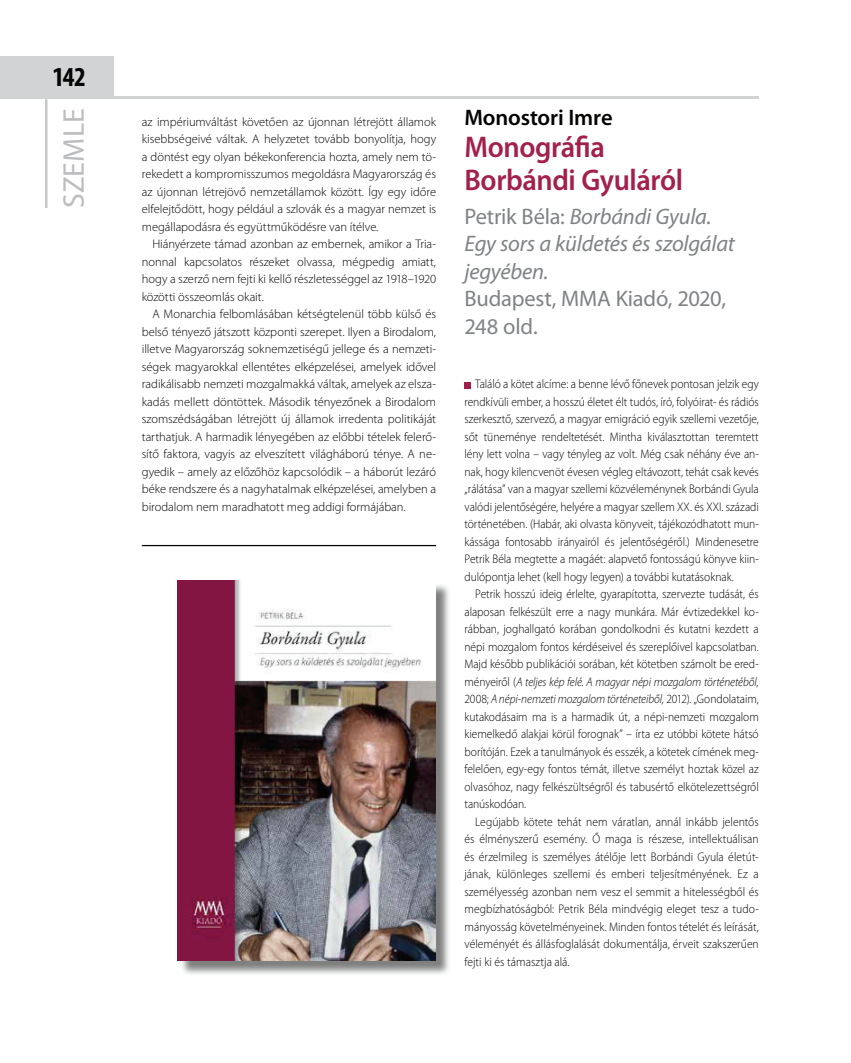
<style>
.page{position:relative;width:851px;height:1063px;background:#fff}
.page>*{position:absolute;margin:0;border:0;box-sizing:border-box;transform-origin:0 0}
.t1{font:600 30px/32.5px "Myriad Pro";letter-spacing:-.015em;color:#a3204b;scale:.95 1}
.t2{font:30px "Myriad Pro";color:#bcbdbf}
.t3{font:700 condensed 27.5px "Myriad Pro";color:#040503}
.t4{font:italic 22.5px/27.5px "Myriad Pro";letter-spacing:-.01em;color:#808385}
.t5{font:22.5px/27.5px "Myriad Pro";letter-spacing:-.01em;color:#808385}
.t6{font:600 22.5px "Myriad Pro";letter-spacing:-.005em;color:#040503}
.t7{font:300 12.5px/17.5px "Myriad Pro";color:#040503;text-align:justify;scale:.92 1}
.t8{font:300 12.5px/17.5px "Myriad Pro";color:#040503;text-align:justify}
.t9{font:300 12.5px/17.5px "Myriad Pro";color:#040503;text-align:justify;scale:.93 1}
.s1{font-style:normal}
.s2{font-style:italic}
</style>
<div class="page">
<div style="left:0;top:57px;width:113px;height:42px;background:#d1d3d4"></div>
<hr style="left:113px;top:97px;width:645px;height:2px;background:#d1d3d4">
<hr style="left:45px;top:99px;width:3px;height:109px;background:#c7c7c9">
<svg style="left:464px;top:382px;width:6px;height:6px"></svg>
<img style="left:179px;top:585px;width:270px;height:389px">
<img style="left:177px;top:581px;width:258px;height:379px">
<hr style="left:142px;top:545px;width:294px;height:1px;background:#040503">
<h2 class="t3" style="left:52px;top:61px;width:35px">142</h2>
<h1 class="t2" style="left:56px;top:208px;width:101px;rotate:-90deg">SZEMLE</h1>
<p class="t8" style="left:142px;top:113px;width:296px">az impériumváltást követően az újonnan létrejött államok kisebbségeivé váltak. A helyzetet tovább bonyolítja, hogy a döntést egy olyan békekonferencia hozta, amely nem tö&shy;rekedett a kompromisszumos megoldásra Magyarország és az újonnan létrejövő nemzetállamok között. Így egy időre elfelejtődött, hogy például a szlovák és a magyar nemzet is megállapodásra és együttműködésre van ítélve.</p>
<p class="t8" style="left:142px;top:236px;width:296px;text-indent:11px">Hiányérzete támad azonban az embernek, amikor a Tria&shy;nonnal kapcsolatos részeket olvassa, mégpedig amiatt, hogy a szerző nem fejti ki kellő részletességgel az 1918–1920 közötti összeomlás okait.</p>
<p class="t8" style="left:142px;top:306px;width:296px;text-indent:11px">A Monarchia felbomlásában kétségtelenül több külső és belső tényező játszott központi szerepet. Ilyen a Birodalom, illetve Magyarország soknemzetiségű jellege és a nemzeti&shy;ségek magyarokkal ellentétes elképzelései, amelyek idővel radikálisabb nemzeti mozgalmakká váltak, amelyek az elsza&shy;kadás mellett döntöttek. Második tényezőnek a Birodalom szomszédságában létrejött új államok irredenta politikáját tarthatjuk. A harmadik lényegében az előbbi tételek felerő&shy;sítő faktora, vagyis az elveszített világháború ténye. A ne&shy;gyedik – amely az előzőhöz kapcsolódik – a háborút lezáró béke rendszere és a nagyhatalmak elképzelései, amelyben a birodalom nem maradhatott meg addigi formájában.</p>
<h3 class="t6" style="left:464px;top:109px;width:150px">Monostori Imre</h3>
<h1 class="t1" style="left:464px;top:133px;width:232px">Monográfia<br>Borbándi Gyuláról</h1>
<h3 class="t4" style="left:464px;top:204px;width:272px"><span class="s1">Petrik Béla:</span> Borbándi Gyula.<br>Egy sors a küldetés és szolgálat jegyében.</h3>
<h3 class="t5" style="left:464px;top:285px;width:263px">Budapest, MMA Kiadó, 2020,<br>248 old.</h3>
<p class="t7" style="left:464px;top:376px;width:321px;text-indent:11px">Találó a kötet alcíme: a benne lévő főnevek pontosan jelzik egy rendkívüli ember, a hosszú életet élt tudós, író, folyóirat- és rádiós szerkesztő, szervező, a magyar emigráció egyik szellemi vezetője, sőt tüneménye rendeltetését. Mintha kiválasztottan teremtett lény lett volna – vagy tényleg az volt. Még csak néhány éve an&shy;nak, hogy kilencvenöt évesen végleg eltávozott, tehát csak kevés „rálátása” van a magyar szellemi közvéleménynek Borbándi Gyula valódi jelentőségére, helyére a magyar szellem XX. és XXI. századi történetében. (Habár, aki olvasta könyveit, tájékozódhatott mun&shy;kássága fontosabb irányairól és jelentőségéről.) Mindenesetre Petrik Béla megtette a magáét: alapvető fontosságú könyve kiin&shy;dulópontja lehet (kell hogy legyen) a további kutatásoknak.</p>
<p class="t7" style="left:464px;top:586px;width:321px;text-indent:11px">Petrik hosszú ideig érlelte, gyarapította, szervezte tudását, és alaposan felkészült erre a nagy munkára. Már évtizedekkel ko&shy;rábban, joghallgató korában gondolkodni és kutatni kezdett a népi mozgalom fontos kérdéseivel és szereplőivel kapcsolatban.<br>Majd később publikációi sorában, két kötetben számolt be ered&shy;ményeiről (<span class="s2">A teljes kép felé. A magyar népi mozgalom történetéből, </span>2008; <span class="s2">A népi-nemzeti mozgalom történeteiből,</span> 2012). „Gondolataim, kutakodásaim ma is a harmadik út, a népi-nemzeti mozgalom kiemelkedő alakjai körül forognak” – írta ez utóbbi kötete hátsó borítóján. Ezek a tanulmányok és esszék, a kötetek címének meg&shy;felelően, egy-egy fontos témát, illetve személyt hoztak közel az olvasóhoz, nagy felkészültségről és tabusértő elkötelezettségről tanúskodóan.</p>
<p class="t9" style="left:464px;top:813px;width:318px;text-indent:11px">Legújabb kötete tehát nem váratlan, annál inkább jelentős és élményszerű esemény. Ő maga is részese, intellektuálisan és érzelmileg is személyes átélője lett Borbándi Gyula életút&shy;jának, különleges szellemi és emberi teljesítményének. Ez a személyesség azonban nem vesz el semmit a hitelességből és megbízhatóságból: Petrik Béla mindvégig eleget tesz a tudo&shy;mányosság követelményeinek. Minden fontos tételét és leírását, véleményét és állásfoglalását dokumentálja, érveit szakszerűen fejti ki és támasztja alá.</p>
</div>
